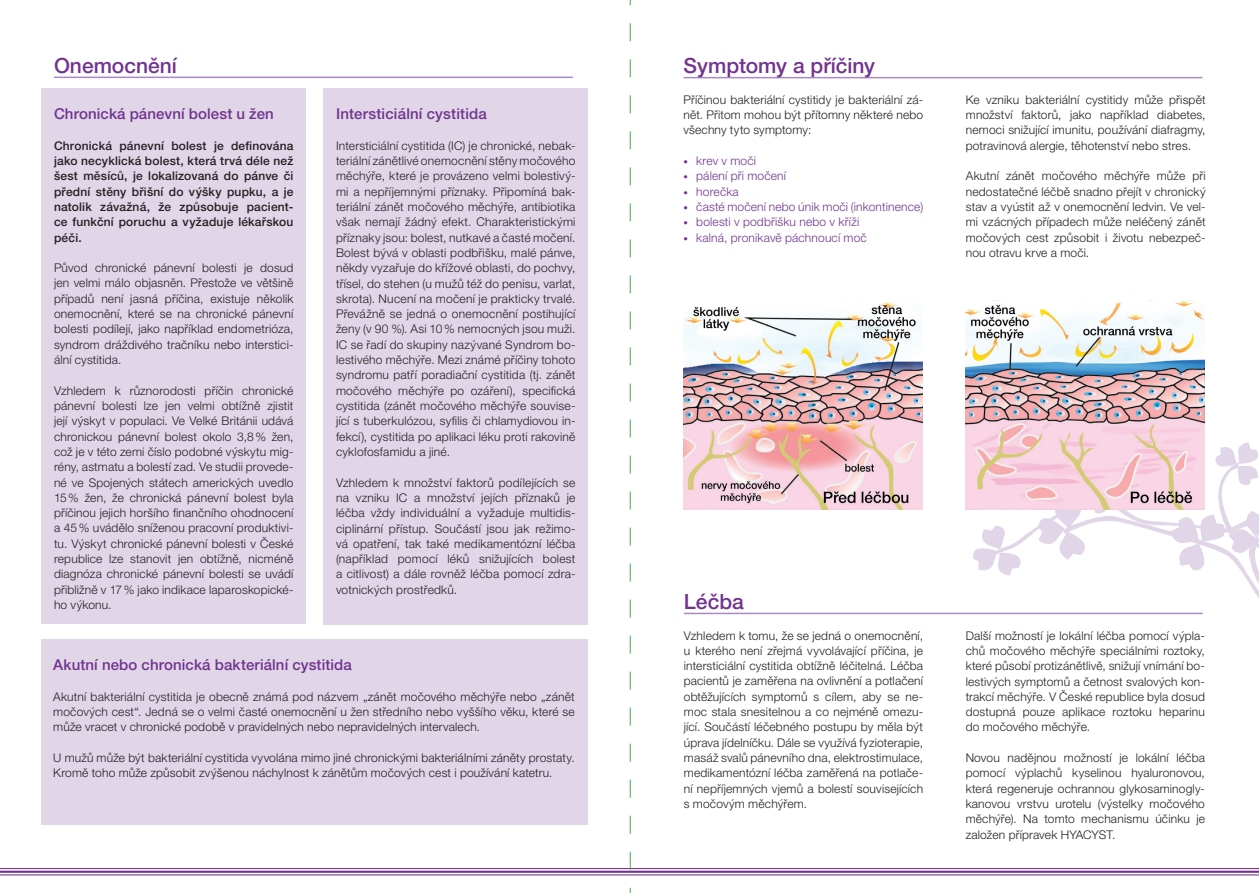
<style>
.page{position:relative;width:1259px;height:893px;background:#fff}
.page>*{position:absolute;margin:0;border:0;box-sizing:border-box;transform-origin:0 0}
.t1{font:500 21px "Helvetica Neue LT Pro";color:#72338f}
.t2{font:500 15px "Helvetica Neue LT Pro";letter-spacing:.01em;color:#72338f}
.t3{font:300 12px/15.3px "Helvetica Neue LT Pro";letter-spacing:.015em;color:#231f20;text-align:justify}
.t4{font:500 12px/15.3px "Helvetica Neue LT Pro";letter-spacing:.015em;color:#231f20;text-align:justify}
.t5{font:300 12px "Helvetica Neue LT Pro";letter-spacing:.015em;color:#72338f}
.s1{font-size:9px}
</style>
<div class="page">
<svg style="left:1215px;top:442px;width:43px;height:19px"></svg>
<svg style="left:973px;top:529px;width:17px;height:42px"></svg>
<svg style="left:990px;top:461px;width:269px;height:154px"></svg>
<hr style="left:684px;top:613px;width:518px;height:1px;background:#a98bbe">
<div style="left:323px;top:88px;width:265px;height:536px;background:#e0d6e8"></div>
<hr style="left:54px;top:77px;width:519px;height:1px;background:#a98bbe">
<img style="left:683px;top:302px;width:240px;height:208px">
<img style="left:965px;top:300px;width:240px;height:210px">
<hr style="left:683px;top:77px;width:519px;height:1px;background:#a98bbe">
<div style="left:41px;top:88px;width:265px;height:536px;background:#e0d6e8"></div>
<div style="left:40px;top:639px;width:547px;height:186px;background:#e0d6e8"></div>
<hr style="left:0;top:868px;width:1259px;height:1px;background:#72338f">
<hr style="left:0;top:871px;width:1259px;height:2px;background:#72338f">
<hr style="left:0;top:874px;width:1259px;height:1px;background:#72338f">
<svg style="left:630px;top:0;width:1px;height:893px"></svg>
<h1 class="t1" style="left:54px;top:53px;width:124px">Onemocnění</h1>
<h1 class="t1" style="left:683px;top:53px;width:193px">Symptomy a příčiny</h1>
<p class="t3" style="left:683px;top:92px;width:241px">Příčinou bakteriální cystitidy je bakteriální zá&shy;nět. Přitom mohou být přítomny některé nebo všechny tyto symptomy:</p>
<p class="t5" style="left:683px;top:153px;width:74px"><span class="s1">•</span> krev v moči</p>
<p class="t5" style="left:683px;top:169px;width:104px"><span class="s1">•</span> pálení při močení</p>
<p class="t5" style="left:683px;top:184px;width:57px"><span class="s1">•</span> horečka</p>
<p class="t5" style="left:683px;top:199px;width:241px"><span class="s1">•</span> časté močení nebo únik moči (inkontinence)</p>
<p class="t5" style="left:683px;top:215px;width:177px"><span class="s1">•</span> bolesti v podbřišku nebo v kříži</p>
<p class="t5" style="left:683px;top:230px;width:185px"><span class="s1">•</span> kalná, pronikavě páchnoucí moč</p>
<p class="t3" style="left:966px;top:92px;width:241px">Ke vzniku bakteriální cystitidy může přispět množství faktorů, jako například diabetes, nemoci snižující imunitu, používání diafragmy, potravinová alergie, těhotenství nebo stres.</p>
<p class="t3" style="left:966px;top:168px;width:241px">Akutní zánět močového měchýře může při nedostatečné léčbě snadno přejít v chronický stav a vyústit až v onemocnění ledvin. Ve vel&shy;mi vzácných případech může neléčený zánět močových cest způsobit i životu nebezpeč&shy;nou otravu krve a moči.</p>
<p class="t2" style="left:54px;top:105px;width:221px">Chronická pánevní bolest u žen</p>
<p class="t4" style="left:54px;top:138px;width:241px">Chronická pánevní bolest je definována jako necyklická bolest, která trvá déle než šest měsíců, je lokalizovaná do pánve či přední stěny břišní do výšky pupku, a je natolik závažná, že způsobuje pacient&shy;ce funkční poruchu a vyžaduje lékařskou péči.</p>
<p class="t3" style="left:54px;top:260px;width:241px">Původ chronické pánevní bolesti je dosud jen velmi málo objasněn. Přestože ve většině případů není jasná příčina, existuje několik onemocnění, které se na chronické pánevní bolesti podílejí, jako například endometrióza, syndrom dráždivého tračníku nebo interstici&shy;ální cystitida.</p>
<p class="t3" style="left:54px;top:382px;width:241px">Vzhledem k různorodosti příčin chronické pánevní bolesti lze jen velmi obtížně zjistit její výskyt v populaci. Ve Velké Británii udává chronickou pánevní bolest okolo 3,8% žen, což je v této zemi číslo podobné výskytu mig&shy;rény, astmatu a bolestí zad. Ve studii provede&shy;né ve Spojených státech amerických uvedlo 15% žen, že chronická pánevní bolest byla příčinou jejich horšího finančního ohodnocení a 45% uvádělo sníženou pracovní produktivi&shy;tu. Výskyt chronické pánevní bolesti v České republice lze stanovit jen obtížně, nicméně diagnóza chronické pánevní bolesti se uvádí přibližně v 17% jako indikace laparoskopické&shy;ho výkonu.</p>
<p class="t2" style="left:336px;top:105px;width:152px">Intersticiální cystitida</p>
<p class="t3" style="left:336px;top:138px;width:241px">Intersticiální cystitida (IC) je chronické, nebak&shy;teriální zánětlivé onemocnění stěny močového měchýře, které je provázeno velmi bolestivý&shy;mi a nepříjemnými příznaky. Připomíná bak&shy;teriální zánět močového měchýře, antibiotika však nemají žádný efekt. Charakteristickými příznaky jsou: bolest, nutkavé a časté močení.<br>Bolest bývá v oblasti podbřišku, malé pánve, někdy vyzařuje do křížové oblasti, do pochvy, třísel, do stehen (u mužů též do penisu, varlat, skrota). Nucení na močení je prakticky trvalé.<br>Převážně se jedná o onemocnění postihující ženy (v 90 %). Asi 10% nemocných jsou muži.<br>IC se řadí do skupiny nazývané Syndrom bo&shy;lestivého měchýře. Mezi známé příčiny tohoto syndromu patří poradiační cystitida (tj. zánět močového měchýře po ozáření), specifická cystitida (zánět močového měchýře souvise&shy;jící s tuberkulózou, syfilis či chlamydiovou in&shy;fekcí), cystitida po aplikaci léku proti rakovině cyklofosfamidu a jiné.</p>
<p class="t3" style="left:336px;top:474px;width:241px">Vzhledem k množství faktorů podílejících se na vzniku IC a množství jejích příznaků je léčba vždy individuální a vyžaduje multidis&shy;ciplinární přístup. Součástí jsou jak režimo&shy;vá opatření, tak také medikamentózní léčba (například pomocí léků snižujících bolest a citlivost) a dále rovněž léčba pomocí zdra&shy;votnických prostředků.</p>
<h1 class="t1" style="left:684px;top:589px;width:61px">Léčba</h1>
<p class="t3" style="left:684px;top:627px;width:241px">Vzhledem k tomu, že se jedná o onemocnění, u kterého není zřejmá vyvolávající příčina, je intersticiální cystitida obtížně léčitelná. Léčba pacientů je zaměřena na ovlivnění a potlačení obtěžujících symptomů s cílem, aby se ne&shy;moc stala snesitelnou a co nejméně omezu&shy;jící. Součástí léčebného postupu by měla být úprava jídelníčku. Dále se využívá fyzioterapie, masáž svalů pánevního dna, elektrostimulace, medikamentózní léčba zaměřená na potlače&shy;ní nepříjemných vjemů a bolestí souvisejících s močovým měchýřem.</p>
<p class="t3" style="left:965px;top:627px;width:241px">Další možností je lokální léčba pomocí výpla&shy;chů močového měchýře speciálními roztoky, které působí protizánětlivě, snižují vnímání bo&shy;lestivých symptomů a četnost svalových kon&shy;trakcí měchýře. V České republice byla dosud dostupná pouze aplikace roztoku heparinu do močového měchýře.</p>
<p class="t2" style="left:53px;top:656px;width:300px">Akutní nebo chronická bakteriální cystitida</p>
<p class="t3" style="left:53px;top:689px;width:523px">Akutní bakteriální cystitida je obecně známá pod názvem „zánět močového měchýře nebo „zánět močových cest“. Jedná se o velmi časté onemocnění u žen středního nebo vyššího věku, které se může vracet v chronické podobě v pravidelných nebo nepravidelných intervalech.</p>
<p class="t3" style="left:53px;top:750px;width:523px">U mužů může být bakteriální cystitida vyvolána mimo jiné chronickými bakteriálními záněty prostaty.<br>Kromě toho může způsobit zvýšenou náchylnost k zánětům močových cest i používání katetru.</p>
<p class="t3" style="left:965px;top:750px;width:241px">Novou nadějnou možností je lokální léčba pomocí výplachů kyselinou hyaluronovou, která regeneruje ochrannou glykosaminogly&shy;kanovou vrstvu urotelu (výstelky močového měchýře). Na tomto mechanismu účinku je založen přípravek HYACYST.</p>
</div>
